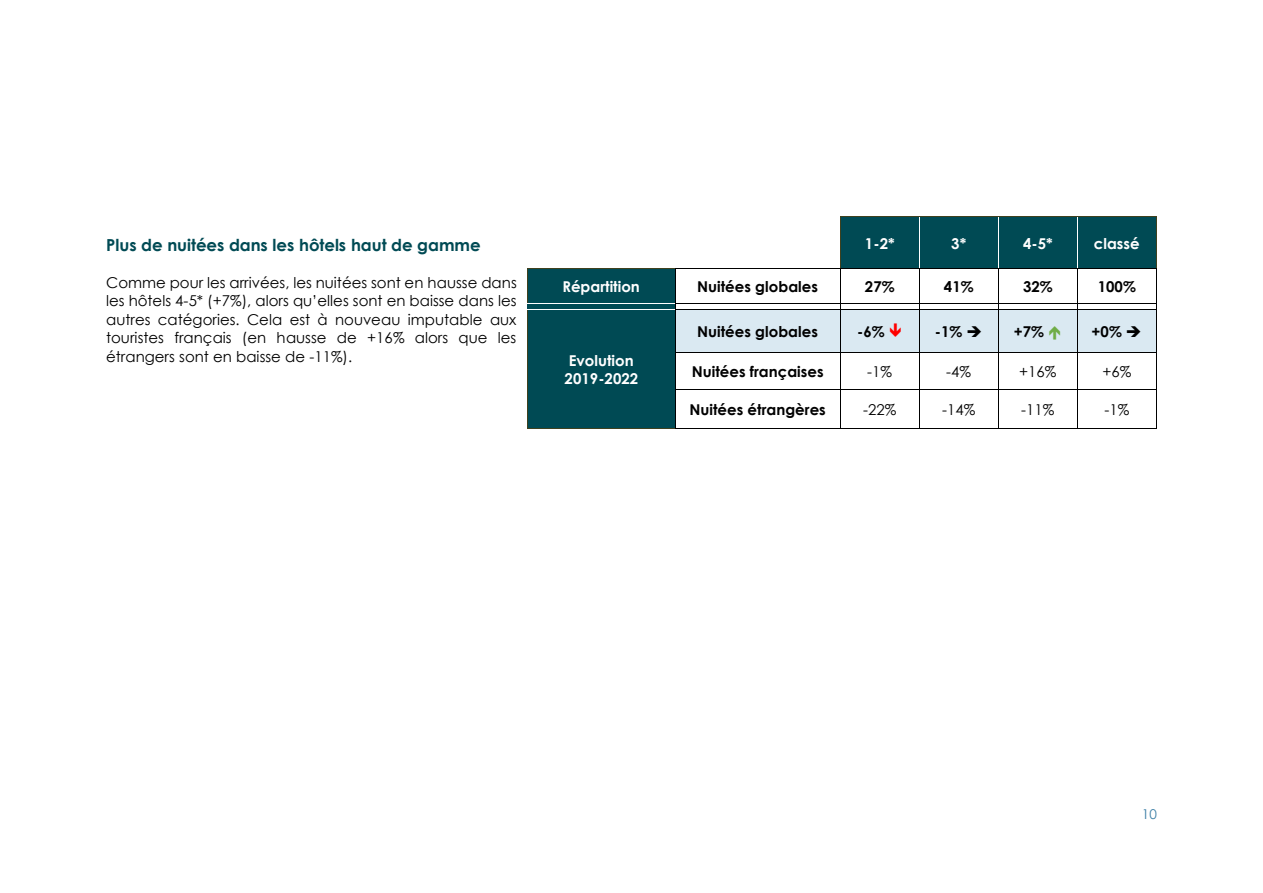
<style>
.page{position:relative;width:1263px;height:893px;background:#fff}
.page>*{position:absolute;margin:0;border:0;box-sizing:border-box;transform-origin:0 0}
.t1{font:700 16.5px "Century Gothic";color:#004a54}
.t2{font:15px/18.5px "Century Gothic";color:#000;text-align:justify}
.t3{font:700 15px "Century Gothic";color:#000}
.t4{font:700 15px/18.3px "Century Gothic";color:#fff}
.t5{font:13.5px "Century Gothic";color:#387ca4}
</style>
<div class="page">
<div style="left:841px;top:217px;width:78px;height:51px;background:#004a54"></div>
<div style="left:920px;top:217px;width:78px;height:51px;background:#004a54"></div>
<div style="left:999px;top:217px;width:78px;height:51px;background:#004a54"></div>
<div style="left:1078px;top:217px;width:78px;height:51px;background:#004a54"></div>
<hr style="left:840px;top:216px;width:79px;height:1px;background:#40411e">
<hr style="left:919px;top:216px;width:79px;height:1px;background:#40411e">
<hr style="left:999px;top:216px;width:78px;height:1px;background:#40411e">
<hr style="left:1078px;top:216px;width:78px;height:1px;background:#40411e">
<hr style="left:840px;top:217px;width:1px;height:51px;background:#40411e">
<hr style="left:1156px;top:217px;width:1px;height:51px;background:#40411e">
<div style="left:528px;top:269px;width:147px;height:34px;background:#004a54"></div>
<hr style="left:529px;top:268px;width:146px;height:1px;background:#40411e">
<hr style="left:676px;top:268px;width:164px;height:1px;background:#000">
<hr style="left:840px;top:268px;width:79px;height:1px;background:#000">
<hr style="left:919px;top:268px;width:79px;height:1px;background:#000">
<hr style="left:999px;top:268px;width:78px;height:1px;background:#000">
<hr style="left:1078px;top:268px;width:78px;height:1px;background:#000">
<hr style="left:527px;top:269px;width:1px;height:34px;background:#40411e">
<hr style="left:675px;top:269px;width:1px;height:34px;background:#000">
<hr style="left:840px;top:269px;width:1px;height:34px;background:#000">
<hr style="left:919px;top:269px;width:1px;height:34px;background:#000">
<hr style="left:998px;top:269px;width:1px;height:34px;background:#000">
<hr style="left:1077px;top:269px;width:1px;height:34px;background:#000">
<hr style="left:1156px;top:269px;width:1px;height:34px;background:#000">
<div style="left:527px;top:304px;width:148px;height:5px;background:#004a54"></div>
<hr style="left:676px;top:303px;width:164px;height:1px;background:#000">
<hr style="left:840px;top:303px;width:79px;height:1px;background:#000">
<hr style="left:919px;top:303px;width:79px;height:1px;background:#000">
<hr style="left:999px;top:303px;width:78px;height:1px;background:#000">
<hr style="left:1078px;top:303px;width:78px;height:1px;background:#000">
<div style="left:528px;top:310px;width:147px;height:118px;background:#004a54"></div>
<div style="left:676px;top:310px;width:164px;height:42px;background:#dae9f2"></div>
<div style="left:841px;top:310px;width:78px;height:42px;background:#dae9f2"></div>
<div style="left:920px;top:310px;width:78px;height:42px;background:#dae9f2"></div>
<div style="left:999px;top:310px;width:78px;height:42px;background:#dae9f2"></div>
<div style="left:1078px;top:310px;width:78px;height:42px;background:#dae9f2"></div>
<hr style="left:676px;top:309px;width:164px;height:1px;background:#000">
<hr style="left:840px;top:309px;width:79px;height:1px;background:#000">
<hr style="left:919px;top:309px;width:79px;height:1px;background:#000">
<hr style="left:999px;top:309px;width:78px;height:1px;background:#000">
<hr style="left:1078px;top:309px;width:78px;height:1px;background:#000">
<hr style="left:527px;top:310px;width:1px;height:42px;background:#40411e">
<hr style="left:675px;top:310px;width:1px;height:42px;background:#000">
<hr style="left:840px;top:310px;width:1px;height:42px;background:#000">
<hr style="left:919px;top:310px;width:1px;height:42px;background:#000">
<hr style="left:998px;top:310px;width:1px;height:42px;background:#000">
<hr style="left:1077px;top:310px;width:1px;height:42px;background:#000">
<hr style="left:1156px;top:310px;width:1px;height:42px;background:#000">
<hr style="left:676px;top:352px;width:164px;height:1px;background:#000">
<hr style="left:840px;top:352px;width:79px;height:1px;background:#000">
<hr style="left:919px;top:352px;width:79px;height:1px;background:#000">
<hr style="left:999px;top:352px;width:78px;height:1px;background:#000">
<hr style="left:1078px;top:352px;width:78px;height:1px;background:#000">
<hr style="left:527px;top:353px;width:1px;height:36px;background:#40411e">
<hr style="left:675px;top:353px;width:1px;height:36px;background:#000">
<hr style="left:840px;top:353px;width:1px;height:36px;background:#000">
<hr style="left:919px;top:353px;width:1px;height:36px;background:#000">
<hr style="left:998px;top:353px;width:1px;height:36px;background:#000">
<hr style="left:1077px;top:353px;width:1px;height:36px;background:#000">
<hr style="left:1156px;top:353px;width:1px;height:36px;background:#000">
<hr style="left:676px;top:389px;width:164px;height:1px;background:#000">
<hr style="left:840px;top:389px;width:79px;height:1px;background:#000">
<hr style="left:919px;top:389px;width:79px;height:1px;background:#000">
<hr style="left:999px;top:389px;width:78px;height:1px;background:#000">
<hr style="left:1078px;top:389px;width:78px;height:1px;background:#000">
<hr style="left:527px;top:390px;width:1px;height:38px;background:#40411e">
<hr style="left:528px;top:428px;width:147px;height:1px;background:#40411e">
<hr style="left:675px;top:390px;width:1px;height:38px;background:#000">
<hr style="left:676px;top:428px;width:164px;height:1px;background:#000">
<hr style="left:840px;top:390px;width:1px;height:38px;background:#000">
<hr style="left:840px;top:428px;width:79px;height:1px;background:#000">
<hr style="left:919px;top:390px;width:1px;height:38px;background:#000">
<hr style="left:919px;top:428px;width:79px;height:1px;background:#000">
<hr style="left:998px;top:390px;width:1px;height:38px;background:#000">
<hr style="left:999px;top:428px;width:78px;height:1px;background:#000">
<hr style="left:1077px;top:390px;width:1px;height:38px;background:#000">
<hr style="left:1078px;top:428px;width:78px;height:1px;background:#000">
<hr style="left:1156px;top:390px;width:1px;height:38px;background:#000">
<p class="t1" style="left:106px;top:234px;width:376px">Plus de nuitées dans les hôtels haut de gamme</p>
<p class="t2" style="left:106px;top:273px;width:412px">Comme pour les arrivées, les nuitées sont en hausse dans les hôtels 4-5* (+7%), alors qu’elles sont en baisse dans les autres catégories. Cela est à nouveau imputable aux touristes français (en hausse de +16% alors que les étrangers sont en baisse de -11%).</p>
<p class="t4" style="left:865px;top:233px;width:31px">1-2*</p>
<p class="t4" style="left:951px;top:233px;width:17px">3*</p>
<p class="t4" style="left:1023px;top:233px;width:31px">4-5*</p>
<p class="t4" style="left:1094px;top:233px;width:47px">classé</p>
<p class="t4" style="left:562px;top:277px;width:79px">Répartition</p>
<p class="t3" style="left:697px;top:277px;width:122px">Nuitées globales</p>
<p class="t3" style="left:865px;top:277px;width:31px">27%</p>
<p class="t3" style="left:944px;top:277px;width:31px">41%</p>
<p class="t3" style="left:1023px;top:277px;width:31px">32%</p>
<p class="t3" style="left:1098px;top:277px;width:40px">100%</p>
<p class="t4" style="left:565px;top:351px;width:75px">Evolution<br>2019-2022</p>
<p class="t3" style="left:697px;top:322px;width:122px">Nuitées globales</p>
<p class="t3" style="left:857px;top:322px;width:29px">-6%</p>
<p class="t3" style="left:935px;top:322px;width:49px">-1% ➔</p>
<p class="t3" style="left:1014px;top:322px;width:32px">+7%</p>
<p class="t3" style="left:1091px;top:322px;width:52px">+0% ➔</p>
<p class="t3" style="left:692px;top:362px;width:133px">Nuitées françaises</p>
<p class="t2" style="left:867px;top:362px;width:26px">-1%</p>
<p class="t2" style="left:946px;top:362px;width:26px">-4%</p>
<p class="t2" style="left:1019px;top:362px;width:39px">+16%</p>
<p class="t2" style="left:1102px;top:362px;width:30px">+6%</p>
<p class="t3" style="left:689px;top:400px;width:138px">Nuitées étrangères</p>
<p class="t2" style="left:863px;top:399px;width:35px">-22%</p>
<p class="t2" style="left:942px;top:399px;width:35px">-14%</p>
<p class="t2" style="left:1021px;top:399px;width:35px">-11%</p>
<p class="t2" style="left:1104px;top:399px;width:26px">-1%</p>
<p class="t5" style="left:1142px;top:805px;width:17px">10</p>
</div>
